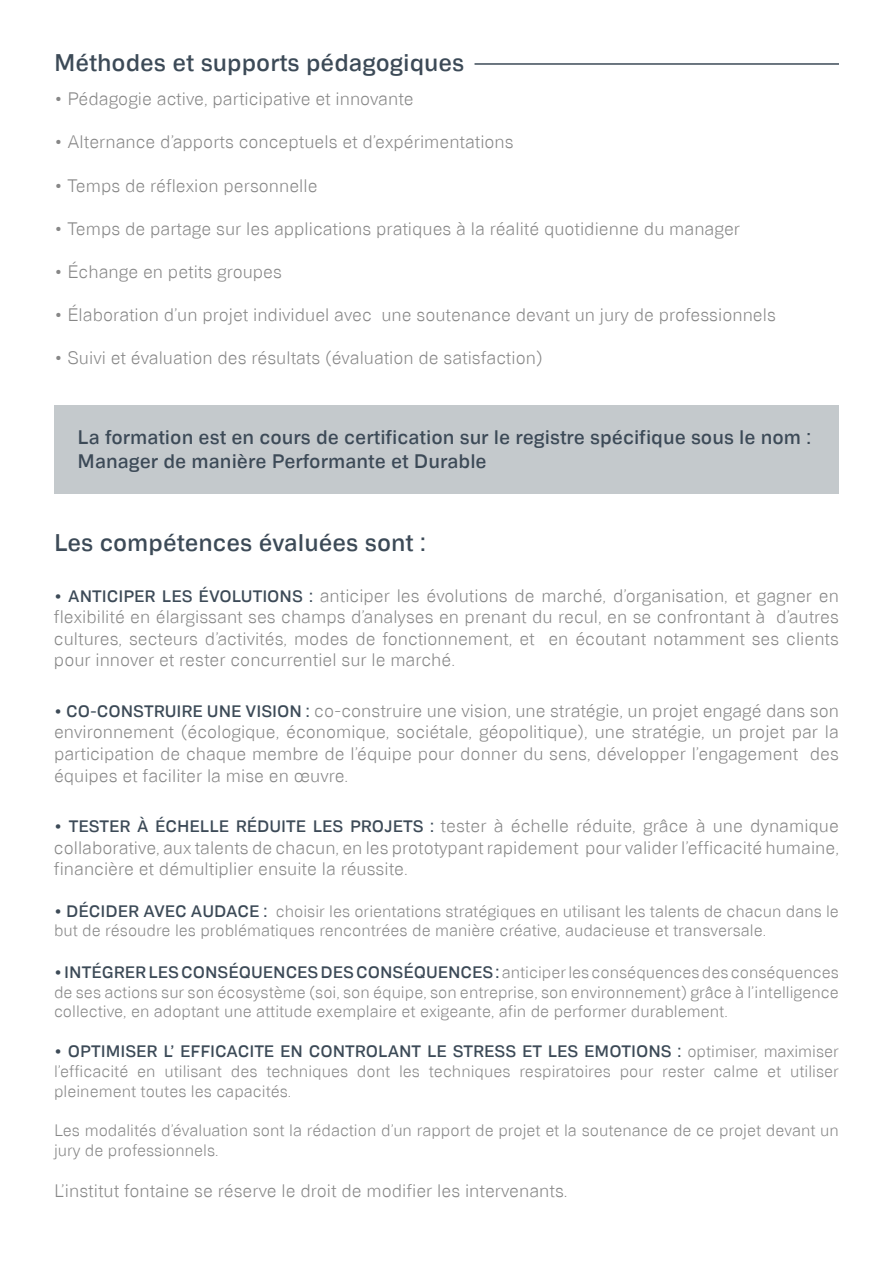
<style>
.page{position:relative;width:893px;height:1263px;background:#fff}
.page>*{position:absolute;margin:0;border:0;box-sizing:border-box;transform-origin:0 0}
.t1{font:24px "Biwa";color:#3c4a57}
.t2{font:19.5px/23.4px "Biwa";color:#3c4a57}
.t3{font:100 18px/21.6px "Biwa";color:#878787;text-align:justify}
.t4{font:100 16.5px/19.8px "Biwa";color:#878787}
.s1{font-weight:400;font-size:16.5px;color:#3c4a57}
.s2{font-weight:400;color:#3c4a57}
</style>
<div class="page">
<hr style="left:474px;top:63px;width:365px;height:2px;background:#3c4a57">
<div style="left:54px;top:405px;width:785px;height:89px;background:#c4c9cc"></div>
<h1 class="t1" style="left:54px;top:43px;width:412px">Méthodes et supports pédagogiques</h1>
<p class="t3" style="left:54px;top:86px;width:361px">• Pédagogie active, participative et innovante</p>
<p class="t3" style="left:54px;top:129px;width:461px">• Alternance d’apports conceptuels et d’expérimentations</p>
<p class="t3" style="left:54px;top:172px;width:265px">• Temps de réflexion personnelle</p>
<p class="t3" style="left:54px;top:216px;width:688px">• Temps de partage sur les applications pratiques à la réalité quotidienne du manager</p>
<p class="t3" style="left:54px;top:259px;width:230px">• Échange en petits groupes</p>
<p class="t3" style="left:54px;top:302px;width:723px">• Élaboration d’un projet individuel avec une soutenance devant un jury de professionnels</p>
<p class="t3" style="left:54px;top:345px;width:490px">• Suivi et évaluation des résultats (évaluation de satisfaction)</p>
<p class="t2" style="left:78px;top:423px;width:735px">La formation est en cours de certification sur le registre spécifique sous le nom :<br>Manager de manière Performante et Durable</p>
<h1 class="t1" style="left:54px;top:523px;width:373px">Les compétences évaluées sont :</h1>
<p class="t3" style="left:54px;top:582px;width:787px"><span class="s1">• ANTICIPER LES ÉVOLUTIONS :</span> anticiper les évolutions de marché, d’organisation, et gagner en flexibilité en élargissant ses champs d’analyses en prenant du recul, en se confrontant à d’autres cultures, secteurs d’activités, modes de fonctionnement, et en écoutant notamment ses clients pour innover et rester concurrentiel sur le marché.</p>
<p class="t3" style="left:54px;top:697px;width:786px"><span class="s1">• CO-CONSTRUIRE UNE VISION :</span> co-construire une vision, une stratégie, un projet engagé dans son environnement (écologique, économique, sociétale, géopolitique), une stratégie, un projet par la participation de chaque membre de l’équipe pour donner du sens, développer l’engagement des équipes et faciliter la mise en œuvre.</p>
<p class="t3" style="left:54px;top:813px;width:786px"><span class="s1">• TESTER À ÉCHELLE RÉDUITE LES PROJETS :</span> tester à échelle réduite, grâce à une dynamique collaborative, aux talents de chacun, en les prototypant rapidement pour valider l’efficacité humaine, financière et démultiplier ensuite la réussite.</p>
<p class="t4" style="left:54px;top:899px;width:786px"><span class="s2">• DÉCIDER AVEC AUDACE :</span> choisir les orientations stratégiques en utilisant les talents de chacun dans le but de résoudre les problématiques rencontrées de manière créative, audacieuse et transversale.</p>
<p class="t4" style="left:54px;top:960px;width:786px;text-align:justify"><span class="s2">• INTÉGRER LES CONSÉQUENCES DES CONSÉQUENCES :</span> anticiper les conséquences des conséquences de ses actions sur son écosystème (soi, son équipe, son entreprise, son environnement) grâce à l’intelligence collective, en adoptant une attitude exemplaire et exigeante, afin de performer durablement.</p>
<p class="t4" style="left:54px;top:1039px;width:786px;text-align:justify"><span class="s2">• OPTIMISER L’ EFFICACITE EN CONTROLANT LE STRESS ET LES EMOTIONS :</span> optimiser, maximiser l’efficacité en utilisant des techniques dont les techniques respiratoires pour rester calme et utiliser pleinement toutes les capacités.</p>
<p class="t4" style="left:54px;top:1118px;width:786px">Les modalités d’évaluation sont la rédaction d’un rapport de projet et la soutenance de ce projet devant un jury de professionnels.</p>
<p class="t3" style="left:54px;top:1178px;width:515px">L’institut fontaine se réserve le droit de modifier les intervenants.</p>
</div>
